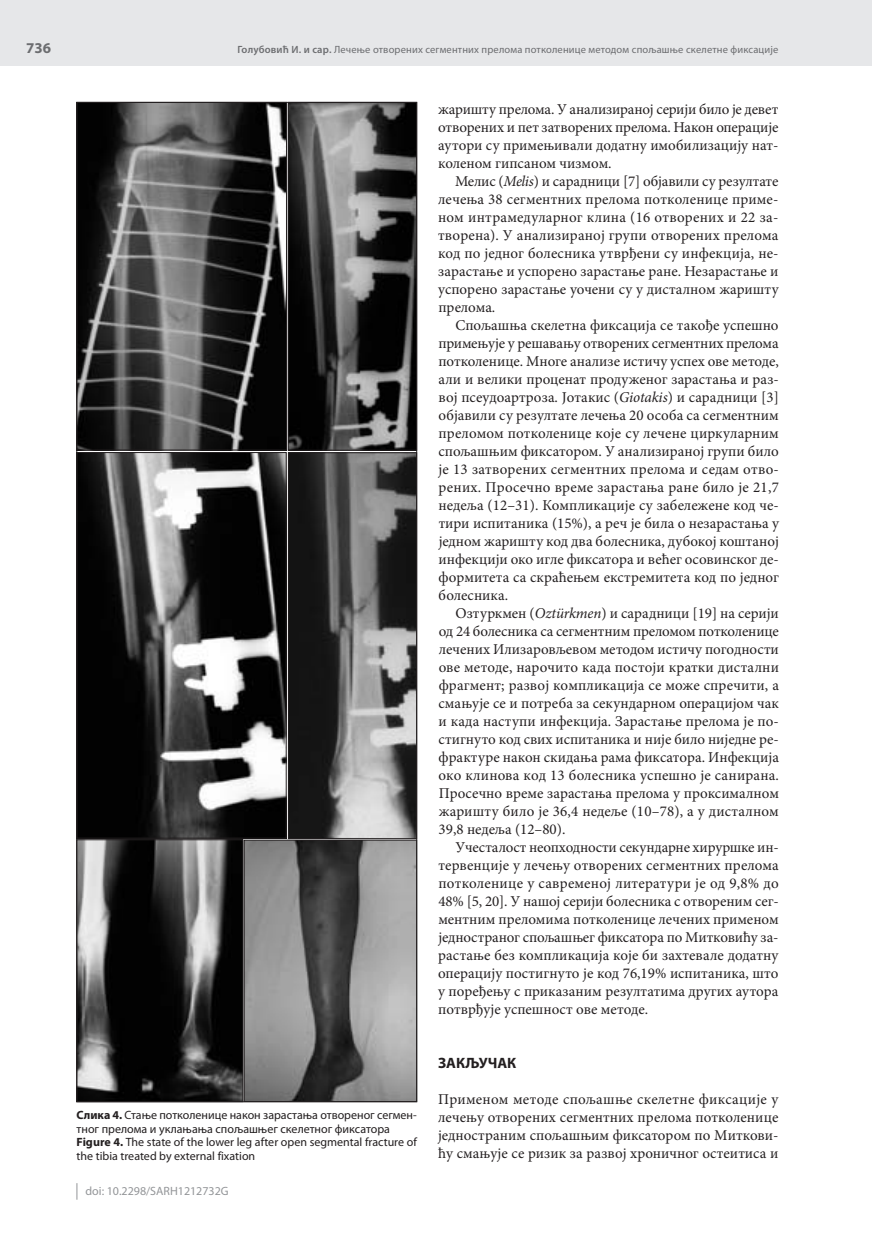
<style>
.page{position:relative;width:872px;height:1234px;background:#fff}
.page>*{position:absolute;margin:0;border:0;box-sizing:border-box;transform-origin:0 0}
.t1{font:15px/18px "Minion Pro";color:#231f20;text-align:justify}
.t2{font:700 15px "Myriad Pro";color:#231f20}
.t3{font:700 15px "Myriad Pro";color:#6c6d70}
.t4{font:12px/13.5px "Myriad Pro";color:#231f20}
.t5{font:12px "Myriad Pro";color:#939598}
.t6{font:10.5px "Myriad Pro";letter-spacing:.015em;color:#6c6d70}
.s1{font-weight:600}
.s2{font-weight:700}
.s3{font-style:italic}
</style>
<div class="page">
<div style="left:0;top:0;width:872px;height:66px;background:#e6e7e9"></div>
<svg style="left:77px;top:1183px;width:1px;height:16px"></svg>
<img style="left:79px;top:104px;width:206px;height:344px">
<img style="left:290px;top:104px;width:125px;height:344px">
<div style="left:288px;top:102px;width:129px;height:348px;border:1px solid #231f20"></div>
<img style="left:79px;top:454px;width:205px;height:382px">
<img style="left:290px;top:454px;width:125px;height:382px">
<div style="left:288px;top:452px;width:129px;height:386px;border:1px solid #231f20"></div>
<img style="left:79px;top:839px;width:336px;height:260px">
<p class="t3" style="left:26px;top:38px;width:26px">736</p>
<p class="t6" style="left:238px;top:43px;width:542px"><span class="s1">Голубовић И. и сар.</span> Лечење отворених сегментних прелома потколенице методом спољашње скелетне фиксације</p>
<p class="t4" style="left:77px;top:1107px;width:342px"><span class="s2">Слика 4.</span> Стање потколенице након зарастања отвореног сег мен&shy;тног прелома и уклањања спољашњег скелетног фиксатора <span class="s2">Figure 4.</span> The state of the lower leg after open segmental fracture of the tibia treated by external fixation</p>
<p class="t5" style="left:86px;top:1183px;width:145px">doi: 10.2298/SARH1212732G</p>
<p class="t1" style="left:438px;top:100px;width:342px">жаришту прелома. У анализираној серији било је девет отворених и пет затворених прелома. Након операције аутори су приме њи ва ли додатну имо би ли за ци ју нат&shy;коленом гип саном чи змом.</p>
<p class="t1" style="left:438px;top:172px;width:342px;text-indent:17px">Мелис (<span class="s3">Melis</span>) и сарадници [7] објавили су ре зултате лечења 38 сегментних прелома потколенице приме&shy;ном интрамедуларног клина (16 отворених и 22 за&shy;творена). У анализираној групи отворених прелома код по једног болесника утврђени су инфекција, не&shy;зараста ње и успорено зараста ње ране. Незараста ње и успорено зараста ње уоче ни су у дисталном жа ришту пре ло ма.</p>
<p class="t1" style="left:438px;top:316px;width:342px;text-indent:17px">Спољашња скелетна фиксација се такође успешно примењује у решавању отворених сегментних прелома потколенице. Многе анализе истичу успех ове методе, али и велики проценат продуженог зарастања и раз&shy;вој псе у доартроза. Јотакис (<span class="s3">Gi o takis</span>) и сарадници [3] об ја ви ли су резултате лече ња 20 особа са сег мент ним преломом потколенице које су лечене циркуларним спо ља шњим фиксатором. У ана ли зи раној гру пи би ло је 13 затворених сегментних прелома и седам отво&shy;рених. Просечно време зарастања ране било је 21,7 недеља (12–31). Компликације су забележене код че&shy;ти ри ис пи та ни ка (15%), а реч је би ла о незараста ња у једном жаришту код два болесника, дубокој коштаној инфекцији око игле фиксатора и већег осовинског де&shy;формитета са скраћењем екстремитета код по једног боле сни ка.</p>
<p class="t1" style="left:438px;top:604px;width:342px;text-indent:17px">Озтуркмен (<span class="s3">Oztürkmen</span>) и сарадници [19] на серији од 24 болесника са сегментним преломом потколенице лечених Илизаровљевом методом истичу погодности ове методе, нарочито када постоји кратки дистални фрагмент; развој компликација се може спречити, а сма њу је се и потреба за секун дар ном опера ци јом чак и када наступи инфекција. Зарастање прелома је по&shy;стигнуто код свих испитаника и није било ниједне ре&shy;фрак туре након ски да ња рама фиксато ра. Ин фек ци ја око клинова код 13 болесника успешно је санирана.<br>Про сечно вре ме зараста ња пре лома у прок си малном жаришту било је 36,4 недеље (10–78), а у дисталном 39,8 неде ља (12–80).</p>
<p class="t1" style="left:438px;top:838px;width:342px;text-indent:17px">Учесталост нео п ходности секундарне хируршке ин&shy;тервенције у лечењу отворених сегментних прелома потколенице у савременој литератури је од 9,8% до 48% [5, 20]. У нашој серији болесника с отвореним сег&shy;мент ним пре ло ми ма потколе ни це лече них применом једностраног спољашњег фиксатора по Митковићу за&shy;растање без компликација које би захтевале до датну опера ци ју по стиг нуто је код 76,19% ис пи та ни ка, што у поре ђе њу с при ка за ним резулта ти ма дру гих аутора по твр ђу је успешност ове методе.</p>
<p class="t2" style="left:438px;top:1053px;width:80px">ЗАКљУЧАК</p>
<p class="t1" style="left:438px;top:1090px;width:342px">Применом методе спољашње скелетне фиксације у лечењу отворених сегментних прелома потколени це једностраним спољашњим фиксатором по Миткови&shy;ћу смањује се ри зик за раз вој хроничног осте и тиса и</p>
</div>
